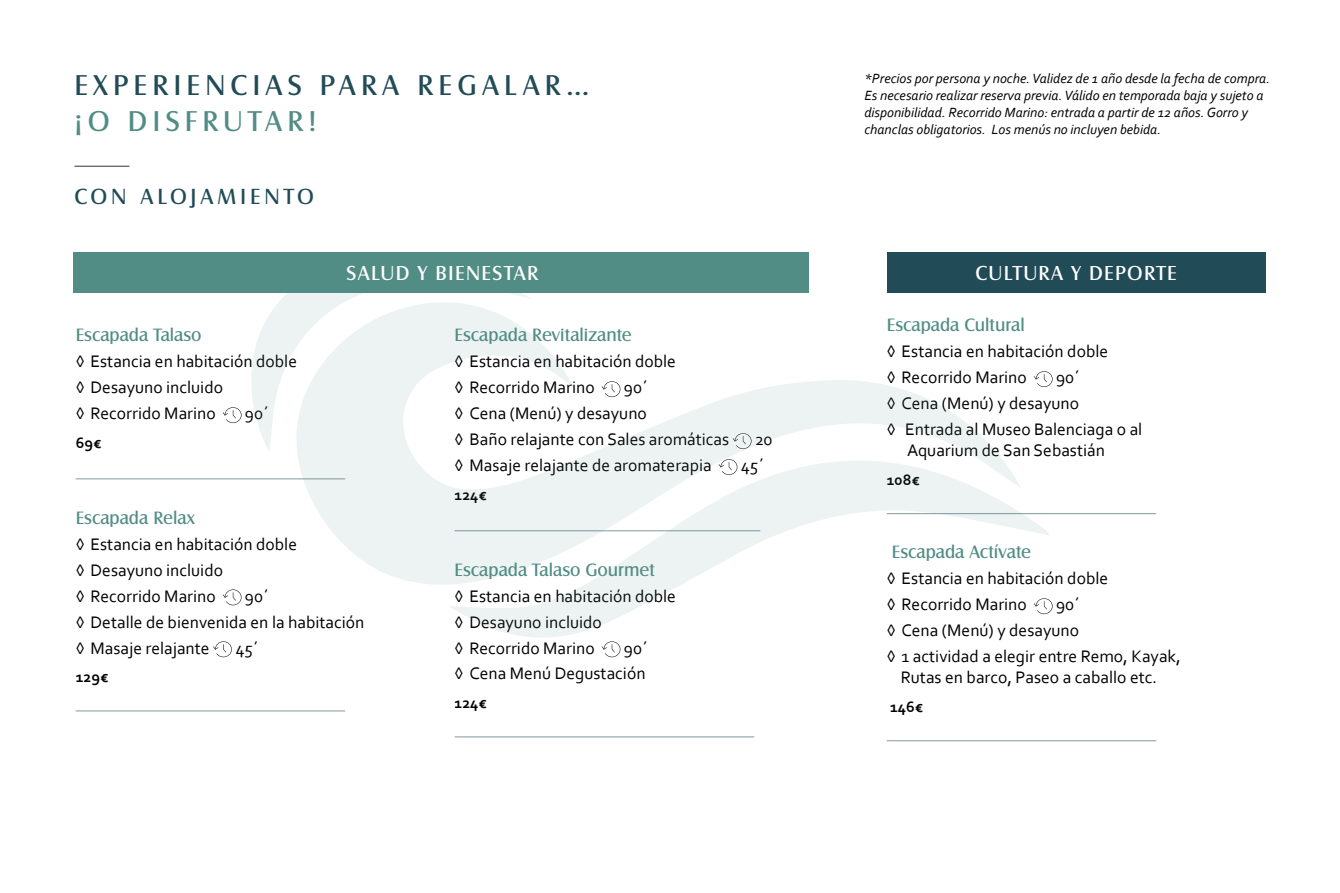
<style>
.page{position:relative;width:1340px;height:893px;background:#fff}
.page>*{position:absolute;margin:0;border:0;box-sizing:border-box;transform-origin:0 0}
.t1{font:29.75px "Castle TOT Boo";letter-spacing:.17em;color:#214b57}
.t2{font:29.75px "Castle TOT Boo";letter-spacing:.17em;color:#518d85}
.t3{font:22.75px "Castle TOT Boo";letter-spacing:.17em;color:#214b57}
.t4{font:21px "Castle TOT Boo";letter-spacing:.06em;color:#fff}
.t5{font:18.55px "Castle TOT Boo";color:#518d85}
.t6{font:17.5px/25.9px "Corbel";color:#000}
.t7{font:700 15.75px "Corbel";color:#000}
.t8{font:italic 14px/16.8px "Corbel";color:#000}
</style>
<div class="page">
<hr style="left:74px;top:166px;width:55px;height:1px;background:#2b3338">
<svg style="left:223px;top:407px;width:18px;height:16px"></svg>
<hr style="left:76px;top:479px;width:269px;height:1px;background:#214b57">
<svg style="left:223px;top:589px;width:18px;height:16px"></svg>
<svg style="left:213px;top:641px;width:19px;height:16px"></svg>
<hr style="left:76px;top:711px;width:269px;height:1px;background:#214b57">
<svg style="left:601px;top:641px;width:19px;height:16px"></svg>
<hr style="left:454px;top:737px;width:300px;height:1px;background:#214b57">
<svg style="left:1033px;top:371px;width:19px;height:16px"></svg>
<hr style="left:886px;top:513px;width:270px;height:1px;background:#214b57">
<svg style="left:1049px;top:600px;width:3px;height:13px"></svg>
<hr style="left:886px;top:740px;width:270px;height:1px;background:#214b57">
<svg style="left:272px;top:336px;width:709px;height:249px"></svg>
<svg style="left:251px;top:293px;width:282px;height:159px;fill:#edf3f3"></svg>
<svg style="left:448px;top:436px;width:601px;height:201px"></svg>
<div style="left:73px;top:252px;width:736px;height:41px;background:#518d85"></div>
<div style="left:886px;top:252px;width:379px;height:41px;background:#214b57"></div>
<h1 class="t1" style="left:74px;top:68px;width:516px">EXPERIENCIAS PARA REGALAR…</h1>
<h1 class="t2" style="left:74px;top:104px;width:244px">¡O DISFRUTAR!</h1>
<h2 class="t3" style="left:74px;top:183px;width:241px">CON ALOJAMIENTO</h2>
<p class="t8" style="left:864px;top:70px;width:407px">*Precios por persona y noche. Validez de 1 año desde la fecha de compra.<br>Es necesario realizar reserva previa. Válido en temporada baja y sujeto a disponibilidad. Recorrido Marino: entrada a partir de 12 años. Gorro y chanclas obligatorios. Los menús no incluyen bebida.</p>
<p class="t5" style="left:76px;top:325px;width:127px">Escapada Talaso</p>
<p class="t6" style="left:76px;top:348px;width:223px">◊ Estancia en habitación doble ◊ Desayuno incluido<br>◊ Recorrido Marino</p>
<p class="t6" style="left:245px;top:400px;width:26px">90´</p>
<p class="t7" style="left:76px;top:433px;width:27px">69€</p>
<p class="t4" style="left:346px;top:261px;width:193px">SALUD Y BIENESTAR</p>
<p class="t4" style="left:975px;top:261px;width:203px">CULTURA Y DEPORTE</p>
<p class="t5" style="left:454px;top:325px;width:179px">Escapada Revitalizante</p>
<p class="t6" style="left:454px;top:348px;width:223px">◊ Estancia en habitación doble ◊ Recorrido Marino</p>
<p class="t6" style="left:454px;top:374px;width:276px;text-indent:169px">90´<br>◊ Cena (Menú) y desayuno<br>◊ Baño relajante con Sales aromáticas</p>
<p class="t6" style="left:755px;top:426px;width:19px">20</p>
<p class="t6" style="left:454px;top:452px;width:259px">◊ Masaje relajante de aromaterapia</p>
<p class="t6" style="left:741px;top:452px;width:25px">45´</p>
<p class="t7" style="left:454px;top:485px;width:34px">124€</p>
<p class="t5" style="left:886px;top:314px;width:139px">Escapada Cultural</p>
<p class="t6" style="left:886px;top:338px;width:223px">◊ Estancia en habitación doble ◊ Recorrido Marino</p>
<p class="t6" style="left:886px;top:364px;width:257px;text-indent:169px">90´<br>◊ Cena (Menú) y desayuno<br>◊ Entrada al Museo Balenciaga o al</p>
<p class="t6" style="left:907px;top:437px;width:199px">Aquarium de San Sebastián</p>
<p class="t7" style="left:886px;top:470px;width:34px">108€</p>
<p class="t5" style="left:76px;top:507px;width:121px">Escapada Relax</p>
<p class="t6" style="left:76px;top:530px;width:223px">◊ Estancia en habitación doble ◊ Desayuno incluido<br>◊ Recorrido Marino</p>
<p class="t6" style="left:76px;top:582px;width:290px;text-indent:169px">90´<br>◊ Detalle de bienvenida en la habitación ◊ Masaje relajante</p>
<p class="t6" style="left:235px;top:634px;width:25px">45´</p>
<p class="t7" style="left:76px;top:667px;width:34px">129€</p>
<p class="t5" style="left:454px;top:559px;width:202px">Escapada Talaso Gourmet</p>
<p class="t6" style="left:454px;top:582px;width:223px">◊ Estancia en habitación doble ◊ Desayuno incluido<br>◊ Recorrido Marino</p>
<p class="t6" style="left:454px;top:634px;width:195px;text-align:right">90´<br>◊ Cena Menú Degustación</p>
<p class="t7" style="left:454px;top:693px;width:34px">124€</p>
<p class="t5" style="left:891px;top:542px;width:141px">Escapada Actívate</p>
<p class="t6" style="left:886px;top:565px;width:223px">◊ Estancia en habitación doble ◊ Recorrido Marino</p>
<p class="t6" style="left:886px;top:591px;width:295px;text-indent:169px">90´<br>◊ Cena (Menú) y desayuno<br>◊ 1 actividad a elegir entre Remo, Kayak,</p>
<p class="t6" style="left:900px;top:664px;width:258px">Rutas en barco, Paseo a caballo etc.</p>
<p class="t7" style="left:890px;top:697px;width:35px">146€</p>
</div>
